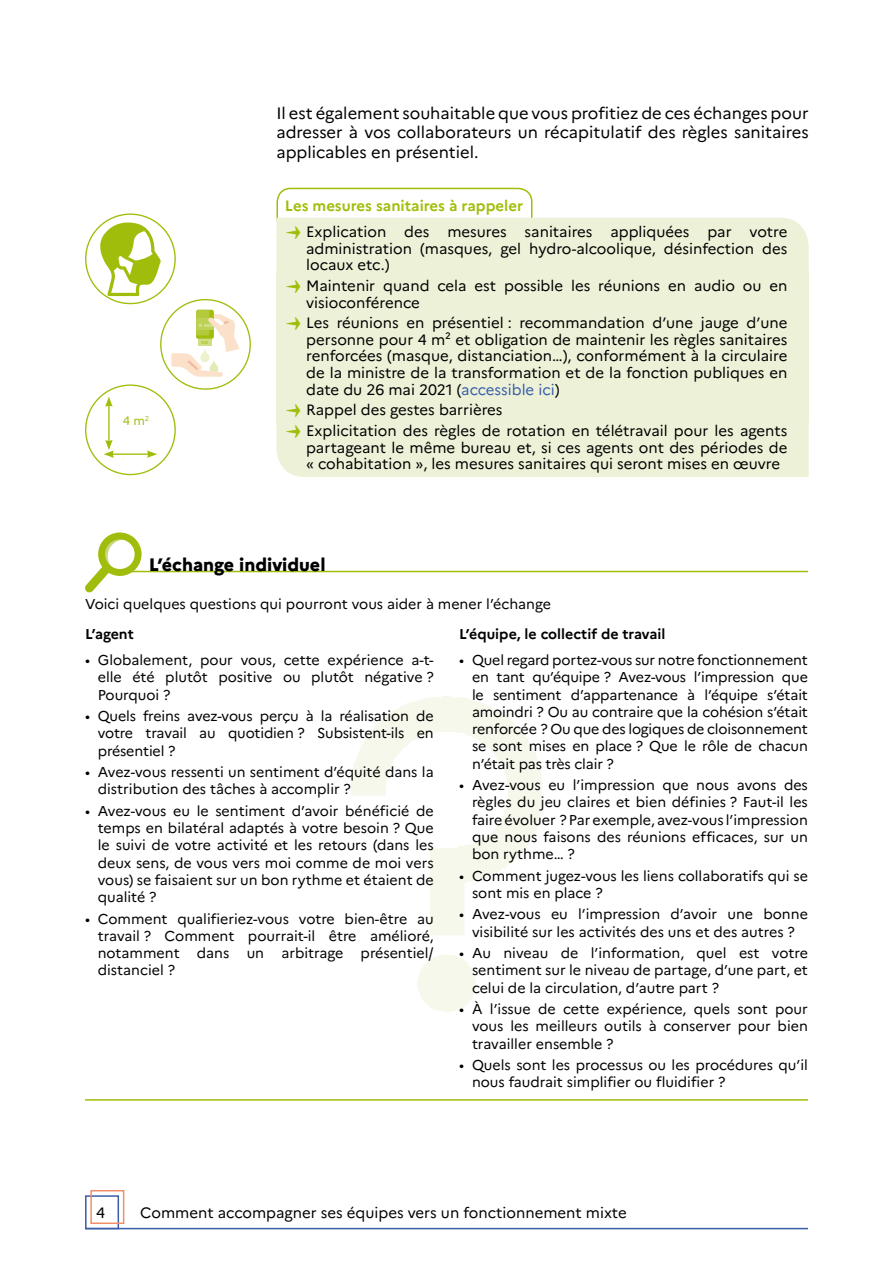
<style>
.page{position:relative;width:893px;height:1263px;background:#fff}
.page>*{position:absolute;margin:0;border:0;box-sizing:border-box;transform-origin:0 0}
.TitreFocus_H3{font:800 18px "Marianne";color:#000}
.Texte_Courant{font:16.5px/19.5px "Marianne";color:#000;text-align:justify}
.t1{font:15px/16.5px "Marianne";color:#000;text-align:justify}
.Titre_encadré_H3{font:700 15px "Marianne";color:#a1bd0b}
.TexteEncadré_Focus{font:14.25px/17.2px "Marianne";color:#000;text-align:justify}
.Focus_Titre1{font:700 14.25px "Marianne";color:#000}
.t2{font:12.15px "Marianne";color:#a1bd0b}
.s1{color:#385ea9}
</style>
<div class="page">
<div style="left:85px;top:1195px;width:34px;height:34px;border:2px solid #385ea9"></div>
<div style="left:90px;top:1190px;width:34px;height:34px;border:2px solid #f28f69"></div>
<hr style="left:85px;top:1228px;width:723px;height:1px;background:#385ea9">
<div style="left:276px;top:271px;width:533px;height:45px;background:#edf1d7"></div>
<div style="left:276px;top:309px;width:533px;height:93px;background:#edf1d7"></div>
<div style="left:276px;top:395px;width:533px;height:28px;background:#edf1d7"></div>
<hr style="left:111px;top:571px;width:697px;height:1px;background:#a1bd0b">
<svg style="left:85px;top:532px;width:57px;height:61px"></svg>
<hr style="left:85px;top:1099px;width:723px;height:2px;background:#a1bd0b">
<svg style="left:100px;top:222px;width:61px;height:74px"></svg>
<svg style="left:171px;top:310px;width:69px;height:67px"></svg>
<hr style="left:112px;top:453px;width:37px;height:2px;background:#a1bd0b">
<svg style="left:147px;top:450px;width:10px;height:8px"></svg>
<hr style="left:108px;top:404px;width:2px;height:38px;background:#a1bd0b">
<svg style="left:104px;top:440px;width:10px;height:18px"></svg>
<svg style="left:105px;top:397px;width:8px;height:10px"></svg>
<svg style="left:276px;top:187px;width:533px;height:84px"></svg>
<div style="left:276px;top:423px;width:533px;height:54px;background:#edf1d7"></div>
<p class="t2" style="left:123px;top:413px;width:28px">4 m<sup>2</sup></p>
<p class="Texte_Courant" style="left:276px;top:103px;width:534px">Il est également souhaitable que vous profitiez de ces échanges pour adresser à vos collaborateurs un récapitulatif des règles sanitaires applicables en présentiel.</p>
<h3 class="Titre_encadré_H3" style="left:285px;top:196px;width:240px">Les mesures sanitaires à rappeler</h3>
<p class="t1" style="left:306px;top:224px;width:483px">Explication des mesures sanitaires appliquées par votre administration (masques, gel hydro-alcoolique, désinfection des locaux etc.)</p>
<p class="t1" style="left:306px;top:278px;width:483px">Maintenir quand cela est possible les réunions en audio ou en visioconférence</p>
<p class="t1" style="left:306px;top:315px;width:483px">Les réunions en présentiel : recommandation d’une jauge d’une personne pour 4 m² et obligation de maintenir les règles sanitaires renforcées (masque, distanciation…), conformément à la circulaire de la ministre de la transformation et de la fonction publiques en date du 26 mai 2021 (<span class="s1">accessible ici</span>)</p>
<p class="t1" style="left:306px;top:402px;width:198px">Rappel des gestes barrières</p>
<p class="t1" style="left:306px;top:422px;width:483px">Explicitation des règles de rotation en télétravail pour les agents partageant le même bureau et, si ces agents ont des périodes de « cohabitation », les mesures sanitaires qui seront mises en œuvre</p>
<h3 class="TitreFocus_H3" style="left:149px;top:553px;width:178px">L’échange individuel</h3>
<p class="TexteEncadré_Focus" style="left:85px;top:595px;width:467px">Voici quelques questions qui pourront vous aider à mener l’échange</p>
<p class="Focus_Titre1" style="left:85px;top:625px;width:50px">L’agent</p>
<p class="TexteEncadré_Focus" style="left:98px;top:651px;width:337px;text-indent:-13px">• Globalement, pour vous, cette expérience a-t&shy;elle été plutôt positive ou plutôt négative ?<br>Pourquoi ?</p>
<p class="TexteEncadré_Focus" style="left:98px;top:707px;width:337px;text-indent:-13px">• Quels freins avez-vous perçu à la réalisation de votre travail au quotidien ? Subsistent-ils en présentiel ?</p>
<p class="TexteEncadré_Focus" style="left:98px;top:763px;width:337px;text-indent:-13px">• Avez-vous ressenti un sentiment d’équité dans la distribution des tâches à accomplir ?</p>
<p class="TexteEncadré_Focus" style="left:98px;top:802px;width:337px;text-indent:-13px">• Avez-vous eu le sentiment d’avoir bénéficié de temps en bilatéral adaptés à votre besoin ? Que le suivi de votre activité et les retours (dans les deux sens, de vous vers moi comme de moi vers vous) se faisaient sur un bon rythme et étaient de qualité ?</p>
<p class="TexteEncadré_Focus" style="left:98px;top:910px;width:337px;text-indent:-13px">• Comment qualifieriez-vous votre bien-être au travail ? Comment pourrait-il être amélioré, notamment dans un arbitrage présentiel/ distanciel ?</p>
<p class="Focus_Titre1" style="left:459px;top:625px;width:208px">L’équipe, le collectif de travail</p>
<p class="TexteEncadré_Focus" style="left:472px;top:651px;width:337px;text-indent:-13px">• Quel regard portez-vous sur notre fonctionnement en tant qu’équipe ? Avez-vous l’impression que le sentiment d’appartenance à l’équipe s’était amoindri ? Ou au contraire que la cohésion s’était renforcée ? Ou que des logiques de cloisonnement se sont mises en place ? Que le rôle de chacun n’était pas très clair ?</p>
<p class="TexteEncadré_Focus" style="left:472px;top:776px;width:337px;text-indent:-13px">• Avez-vous eu l’impression que nous avons des règles du jeu claires et bien définies ? Faut-il les faire évoluer ? Par exemple, avez-vous l’impression que nous faisons des réunions efficaces, sur un bon rythme… ?</p>
<p class="TexteEncadré_Focus" style="left:472px;top:867px;width:337px;text-indent:-13px">• Comment jugez-vous les liens collaboratifs qui se sont mis en place ?</p>
<p class="TexteEncadré_Focus" style="left:459px;top:905px;width:350px;text-align:center">• Avez-vous eu l’impression d’avoir une bonne visibilité sur les activités des uns et des autres ?</p>
<p class="TexteEncadré_Focus" style="left:472px;top:944px;width:337px;text-indent:-13px">• Au niveau de l’information, quel est votre sentiment sur le niveau de partage, d’une part, et celui de la circulation, d’autre part ?</p>
<p class="TexteEncadré_Focus" style="left:472px;top:1000px;width:337px;text-indent:-13px">• À l’issue de cette expérience, quels sont pour vous les meilleurs outils à conserver pour bien travailler ensemble ?</p>
<p class="TexteEncadré_Focus" style="left:472px;top:1056px;width:337px;text-indent:-13px">• Quels sont les processus ou les procédures qu’il nous faudrait simplifier ou fluidifier ?</p>
<p class="t1" style="left:96px;top:1205px;width:10px">4</p>
<p class="t1" style="left:140px;top:1205px;width:488px">Comment accompagner ses équipes vers un fonctionnement mixte</p>
</div>
